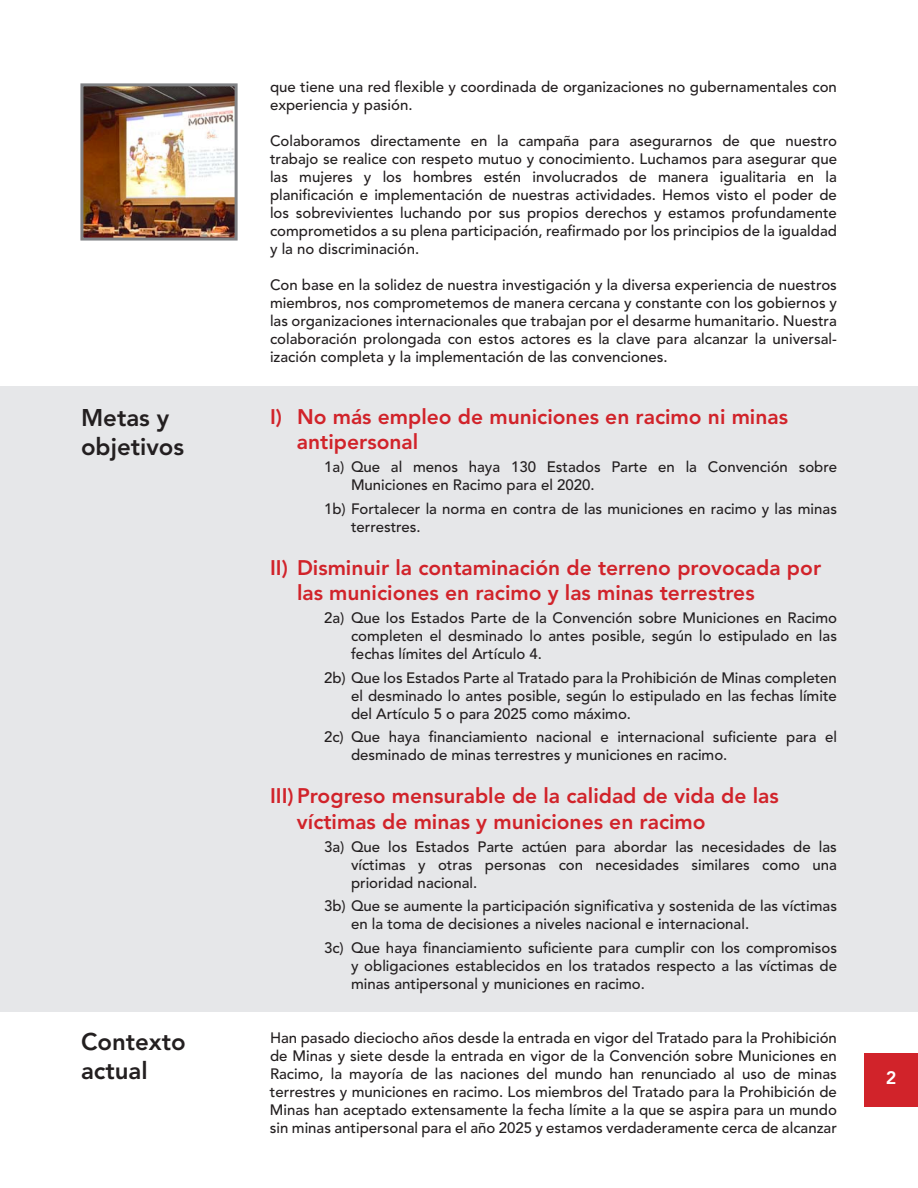
<style>
.page{position:relative;width:918px;height:1188px;background:#fff}
.page>*{position:absolute;margin:0;border:0;box-sizing:border-box;transform-origin:0 0}
.t1{font:800 24px/28.8px "Avenir";color:#231f20}
.t2{font:800 21px/25.2px "Avenir";color:#d1232a}
.t3{font:800 18px "Avenir";color:#fff}
.t4{font:500 15px/18px "Avenir";color:#231f20;text-align:justify}
</style>
<div class="page">
<div style="left:0;top:386px;width:918px;height:626px;background:#e6e7e9"></div>
<div style="left:864px;top:1053px;width:54px;height:54px;background:#d1232a"></div>
<img style="left:84px;top:87px;width:150px;height:150px">
<div style="left:80px;top:83px;width:158px;height:158px;border:3px solid #808285"></div>
<p class="t1" style="left:81px;top:403px;width:105px">Metas y objetivos</p>
<p class="t1" style="left:81px;top:1027px;width:106px">Contexto actual</p>
<p class="t4" style="left:270px;top:79px;width:568px">que tiene una red flexible y coordinada de organizaciones no gubernamentales con experiencia y pasión.</p>
<p class="t4" style="left:270px;top:133px;width:569px">Colaboramos directamente en la campaña para asegurarnos de que nuestro trabajo se realice con respeto mutuo y conocimiento. Luchamos para asegurar que las mujeres y los hombres estén involucrados de manera igualitaria en la planificación e implementación de nuestras actividades. Hemos visto el poder de los sobrevivientes luchando por sus propios derechos y estamos profundamente comprometidos a su plena participación, reafirmado por los principios de la igualdad y la no discriminación.</p>
<p class="t4" style="left:270px;top:277px;width:569px">Con base en la solidez de nuestra investigación y la diversa experiencia de nuestros miembros, nos comprometemos de manera cercana y constante con los gobiernos y las organizaciones internacionales que trabajan por el desarme humanitario. Nuestra colaboración prolongada con estos actores es la clave para alcanzar la universal&shy;ización completa y la implementación de las convenciones.</p>
<p class="t2" style="left:297px;top:404px;width:493px;text-indent:-27px">I) No más empleo de municiones en racimo ni minas antipersonal</p>
<p class="t4" style="left:351px;top:458px;width:488px;text-indent:-27px">1a) Que al menos haya 130 Estados Parte en la Convención sobre<br>Municiones en Racimo para el 2020.</p>
<p class="t4" style="left:351px;top:500px;width:488px;text-indent:-27px">1b) Fortalecer la norma en contra de las municiones en racimo y las minas terrestres.</p>
<p class="t2" style="left:297px;top:555px;width:526px;text-indent:-27px">II) Disminuir la contaminación de terreno provocada por las municiones en racimo y las minas terrestres</p>
<p class="t4" style="left:351px;top:610px;width:488px;text-indent:-27px">2a) Que los Estados Parte de la Convención sobre Municiones en Racimo completen el desminado lo antes posible, según lo estipulado en las fechas límites del Artículo 4.</p>
<p class="t4" style="left:351px;top:669px;width:487px;text-indent:-27px">2b) Que los Estados Parte al Tratado para la Prohibición de Minas completen el desminado lo antes posible, según lo estipulado en las fechas límite del Artículo 5 o para 2025 como máximo.</p>
<p class="t4" style="left:351px;top:728px;width:488px;text-indent:-27px">2c) Que haya financiamiento nacional e internacional suficiente para el desminado de minas terrestres y municiones en racimo.</p>
<p class="t2" style="left:297px;top:784px;width:483px;text-indent:-27px">III) Progreso mensurable de la calidad de vida de las víctimas de minas y municiones en racimo</p>
<p class="t4" style="left:351px;top:838px;width:488px;text-indent:-27px">3a) Que los Estados Parte actúen para abordar las necesidades de las víctimas y otras personas con necesidades similares como una prioridad nacional.</p>
<p class="t4" style="left:351px;top:898px;width:487px;text-indent:-27px">3b) Que se aumente la participación significativa y sostenida de las víctimas en la toma de decisiones a niveles nacional e internacional.</p>
<p class="t4" style="left:351px;top:939px;width:488px;text-indent:-27px">3c) Que haya financiamiento suficiente para cumplir con los compromisos y obligaciones establecidos en los tratados respecto a las víctimas de minas antipersonal y municiones en racimo.</p>
<p class="t4" style="left:270px;top:1029px;width:569px">Han pasado dieciocho años desde la entrada en vigor del Tratado para la Prohibición de Minas y siete desde la entrada en vigor de la Convención sobre Municiones en Racimo, la mayoría de las naciones del mundo han renunciado al uso de minas terrestres y municiones en racimo. Los miembros del Tratado para la Prohibición de Minas han aceptado extensamente la fecha límite a la que se aspira para un mundo sin minas antipersonal para el año 2025 y estamos verdaderamente cerca de alcanzar</p>
<p class="t3" style="left:886px;top:1067px;width:12px">2</p>
</div>
